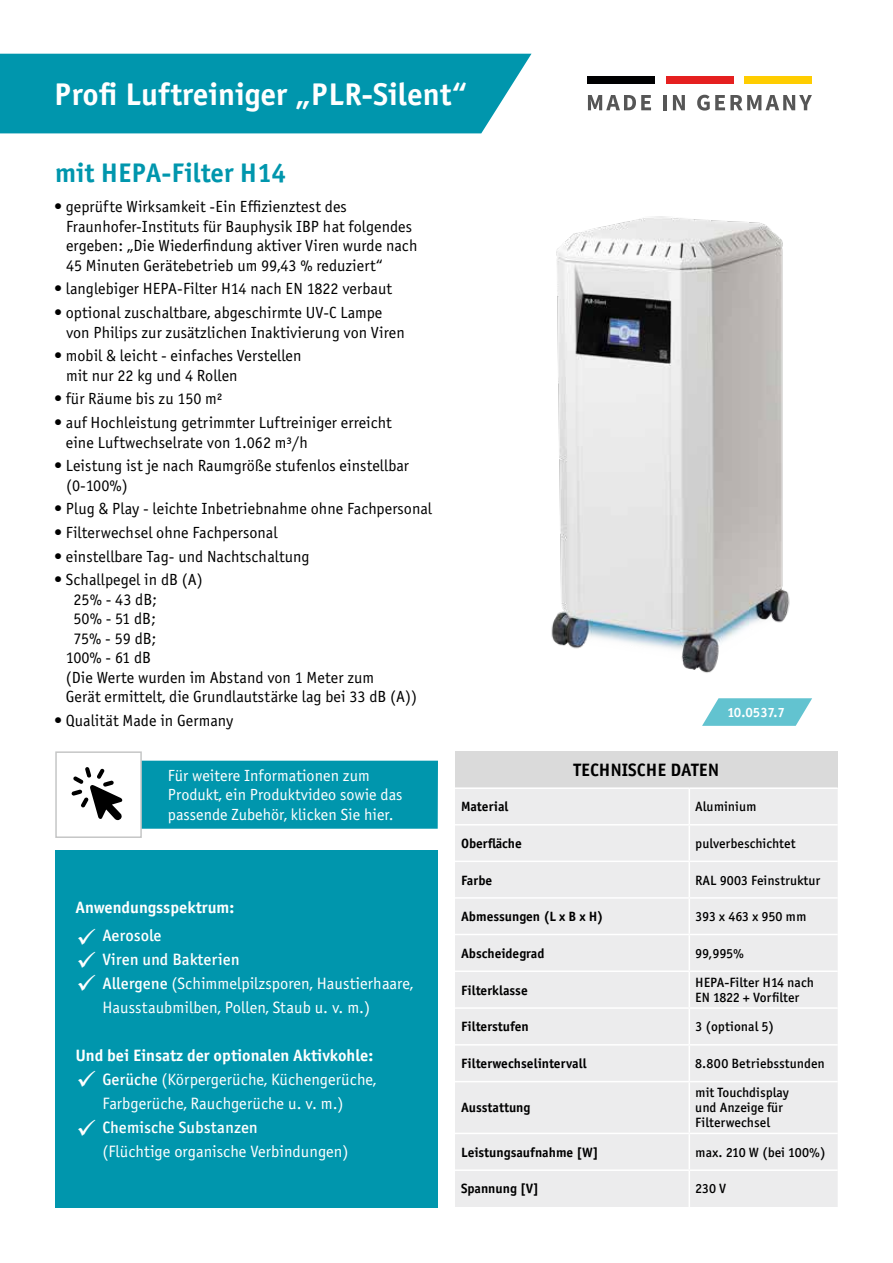
<style>
.page{position:relative;width:893px;height:1263px;background:#fff}
.page>*{position:absolute;margin:0;border:0;box-sizing:border-box;transform-origin:0 0}
.t1{font:31.5px "Officina Sans Bold ITC";color:#fff}
.t2{font:27px "Officina Sans Bold ITC";color:#0096ad}
.t3{font:18px "Officina Sans Bold ITC";color:#000}
.t4{font:16.5px/24px "Officina Sans Book ITC";color:#fff}
.t5{font:16.5px "Officina Sans Bold ITC";color:#fff}
.t6{font:16.5px/24px "Officina Sans Medium ITC";color:#fff}
.t7{font:16.2px/19.5px "Officina Sans Book ITC";color:#000}
.t8{font:16.2px/19.5px "Officina Sans Book ITC";color:#fff}
.t9{font:13.5px/15px "Officina Sans Medium ITC";color:#000}
.t10{font:13.5px "Officina Sans Bold ITC";color:#000}
.t11{font:13.5px "Officina Sans Bold ITC";letter-spacing:-.02em;color:#fff}
.s1{font-family:"Officina Sans Medium ITC"}
</style>
<div class="page">
<img style="left:551px;top:216px;width:239px;height:457px">
<svg style="left:702px;top:698px;width:110px;height:28px;background:#7bccd7"></svg>
<div style="left:0;top:54px;width:531px;height:79px;background:#0096ad"></div>
<div style="left:55px;top:850px;width:383px;height:358px;background:#0096ad"></div>
<div style="left:455px;top:751px;width:383px;height:37px;background:#dadada"></div>
<div style="left:455px;top:789px;width:383px;height:108px;background:#ececed"></div>
<div style="left:455px;top:899px;width:383px;height:308px;background:#ececed"></div>
<hr style="left:455px;top:787px;width:234px;height:2px;background:#fff">
<hr style="left:689px;top:787px;width:149px;height:2px;background:#fff">
<hr style="left:688px;top:789px;width:2px;height:35px;background:#fff">
<hr style="left:455px;top:824px;width:234px;height:1px;background:#fff">
<hr style="left:689px;top:824px;width:149px;height:1px;background:#fff">
<hr style="left:688px;top:825px;width:2px;height:35px;background:#fff">
<hr style="left:455px;top:860px;width:234px;height:2px;background:#fff">
<hr style="left:689px;top:860px;width:149px;height:2px;background:#fff">
<hr style="left:688px;top:862px;width:2px;height:35px;background:#fff">
<hr style="left:688px;top:899px;width:2px;height:35px;background:#fff">
<hr style="left:455px;top:934px;width:234px;height:1px;background:#fff">
<hr style="left:689px;top:934px;width:149px;height:1px;background:#fff">
<hr style="left:688px;top:935px;width:2px;height:35px;background:#fff">
<hr style="left:455px;top:970px;width:234px;height:2px;background:#fff">
<hr style="left:689px;top:970px;width:149px;height:2px;background:#fff">
<hr style="left:688px;top:972px;width:2px;height:35px;background:#fff">
<hr style="left:455px;top:1007px;width:234px;height:2px;background:#fff">
<hr style="left:689px;top:1007px;width:149px;height:2px;background:#fff">
<hr style="left:688px;top:1009px;width:2px;height:35px;background:#fff">
<hr style="left:455px;top:1044px;width:234px;height:1px;background:#fff">
<hr style="left:689px;top:1044px;width:149px;height:1px;background:#fff">
<hr style="left:688px;top:1045px;width:2px;height:36px;background:#fff">
<hr style="left:455px;top:1081px;width:234px;height:1px;background:#fff">
<hr style="left:689px;top:1081px;width:149px;height:1px;background:#fff">
<hr style="left:688px;top:1082px;width:2px;height:51px;background:#fff">
<hr style="left:455px;top:1133px;width:234px;height:1px;background:#fff">
<hr style="left:689px;top:1133px;width:149px;height:1px;background:#fff">
<hr style="left:688px;top:1134px;width:2px;height:35px;background:#fff">
<hr style="left:455px;top:1169px;width:234px;height:2px;background:#fff">
<hr style="left:689px;top:1169px;width:149px;height:2px;background:#fff">
<hr style="left:688px;top:1171px;width:2px;height:36px;background:#fff">
<div style="left:744px;top:77px;width:68px;height:7px;background:#ffcd00"></div>
<div style="left:666px;top:77px;width:68px;height:7px;background:#e5201f"></div>
<div style="left:587px;top:77px;width:68px;height:7px;background:#000001"></div>
<svg style="left:588px;top:95px;width:63px;height:15px"></svg>
<hr style="left:663px;top:95px;width:4px;height:15px;background:#565656">
<svg style="left:673px;top:95px;width:12px;height:15px"></svg>
<svg style="left:697px;top:95px;width:115px;height:16px"></svg>
<div style="left:122px;top:761px;width:316px;height:68px;background:#0096ad"></div>
<div style="left:55px;top:751px;width:87px;height:87px;background:#fff;border:2px solid #c5c6c6"></div>
<svg style="left:71px;top:767px;width:51px;height:53px"></svg>
<h1 class="t1" style="left:54px;top:75px;width:415px">Profi Luftreiniger „PLR-Silent“</h1>
<h2 class="t2" style="left:55px;top:156px;width:229px">mit HEPA-Filter H14</h2>
<p class="t7" style="left:66px;top:197px;width:353px;text-indent:-12px">• geprüfte Wirksamkeit -Ein Effizienztest des Fraunhofer-Instituts für Bauphysik IBP hat folgendes ergeben: „Die Wiederfindung aktiver Viren wurde nach 45 Minuten Gerätebetrieb um 99,43 % reduziert“</p>
<p class="t7" style="left:54px;top:279px;width:340px">• langlebiger HEPA-Filter H14 nach EN 1822 verbaut</p>
<p class="t7" style="left:66px;top:303px;width:340px;text-indent:-12px">• optional zuschaltbare, abgeschirmte UV-C Lampe von Philips zur zusätzlichen Inaktivierung von Viren</p>
<p class="t7" style="left:66px;top:346px;width:237px;text-indent:-12px">• mobil &amp; leicht - einfaches Verstellen mit nur 22 kg und 4 Rollen</p>
<p class="t7" style="left:54px;top:389px;width:170px">• für Räume bis zu 150 m²</p>
<p class="t7" style="left:66px;top:413px;width:328px;text-indent:-12px">• auf Hochleistung getrimmter Luftreiniger erreicht eine Luftwechselrate von 1.062 m³/h</p>
<p class="t7" style="left:66px;top:456px;width:345px;text-indent:-12px">• Leistung ist je nach Raumgröße stufenlos einstellbar (0-100%)</p>
<p class="t7" style="left:54px;top:499px;width:380px">• Plug &amp; Play - leichte Inbetriebnahme ohne Fachpersonal</p>
<p class="t7" style="left:54px;top:523px;width:225px">• Filterwechsel ohne Fachpersonal</p>
<p class="t7" style="left:54px;top:547px;width:257px">• einstellbare Tag- und Nachtschaltung</p>
<p class="t7" style="left:54px;top:570px;width:150px">• Schallpegel in dB (A)</p>
<p class="t7" style="left:74px;top:590px;width:85px">25% - 43 dB;</p>
<p class="t7" style="left:74px;top:609px;width:84px">50% - 51 dB;</p>
<p class="t7" style="left:74px;top:629px;width:85px">75% - 59 dB;</p>
<p class="t7" style="left:66px;top:648px;width:87px">100% - 61 dB</p>
<p class="t7" style="left:66px;top:668px;width:310px">(Die Werte wurden im Abstand von 1 Meter zum</p>
<p class="t7" style="left:66px;top:687px;width:353px">Gerät ermittelt, die Grundlautstärke lag bei 33 dB (A))</p>
<p class="t7" style="left:54px;top:711px;width:181px">• Qualität Made in Germany</p>
<p class="t8" style="left:168px;top:766px;width:236px">Für weitere Informationen zum<br>Produkt, ein Produktvideo sowie das passende Zubehör, klicken Sie hier.</p>
<p class="t5" style="left:75px;top:897px;width:160px">Anwendungsspektrum:</p>
<p class="t6" style="left:102px;top:924px;width:139px">Aerosole<br>Viren und Bakterien</p>
<p class="t4" style="left:102px;top:972px;width:312px"><span class="s1">Allergene</span> (Schimmelpilzsporen, Haustierhaare,<br>Hausstaubmilben, Pollen, Staub u. v. m.)</p>
<p class="t5" style="left:75px;top:1045px;width:299px">Und bei Einsatz der optionalen Aktivkohle:</p>
<p class="t4" style="left:102px;top:1068px;width:275px"><span class="s1">Gerüche</span> (Körpergerüche, Küchengerüche,<br>Farbgerüche, Rauchgerüche u. v. m.)</p>
<p class="t6" style="left:102px;top:1116px;width:157px">Chemische Substanzen</p>
<p class="t4" style="left:102px;top:1140px;width:248px">(Flüchtige organische Verbindungen)</p>
<p class="t11" style="left:727px;top:704px;width:60px">10.0537.7</p>
<p class="t3" style="left:573px;top:759px;width:147px">TECHNISCHE DATEN</p>
<p class="t10" style="left:461px;top:798px;width:49px">Material</p>
<p class="t9" style="left:695px;top:799px;width:63px">Aluminium</p>
<p class="t10" style="left:461px;top:835px;width:62px">Oberfläche</p>
<p class="t9" style="left:695px;top:836px;width:102px">pulverbeschichtet</p>
<p class="t10" style="left:461px;top:871px;width:33px">Farbe</p>
<p class="t9" style="left:695px;top:872px;width:127px">RAL 9003 Feinstruktur</p>
<p class="t10" style="left:461px;top:908px;width:144px">Abmessungen (L x B x H)</p>
<p class="t9" style="left:695px;top:909px;width:113px">393 x 463 x 950 mm</p>
<p class="t10" style="left:461px;top:945px;width:85px">Abscheidegrad</p>
<p class="t9" style="left:695px;top:946px;width:50px">99,995%</p>
<p class="t10" style="left:461px;top:982px;width:68px">Filterklasse</p>
<p class="t9" style="left:695px;top:975px;width:120px">HEPA-Filter H14 nach<br>EN 1822 + Vorfilter</p>
<p class="t10" style="left:461px;top:1018px;width:69px">Filterstufen</p>
<p class="t9" style="left:695px;top:1019px;width:80px">3 (optional 5)</p>
<p class="t10" style="left:461px;top:1055px;width:127px">Filterwechselintervall</p>
<p class="t9" style="left:695px;top:1056px;width:131px">8.800 Betriebsstunden</p>
<p class="t10" style="left:461px;top:1099px;width:71px">Ausstattung</p>
<p class="t9" style="left:695px;top:1085px;width:95px">mit Touchdisplay und Anzeige für<br>Filterwechsel</p>
<p class="t10" style="left:461px;top:1144px;width:139px">Leistungsaufnahme [W]</p>
<p class="t9" style="left:695px;top:1145px;width:132px">max. 210 W (bei 100%)</p>
<p class="t10" style="left:461px;top:1180px;width:80px">Spannung [V]</p>
<p class="t9" style="left:695px;top:1181px;width:32px">230 V</p>
</div>
